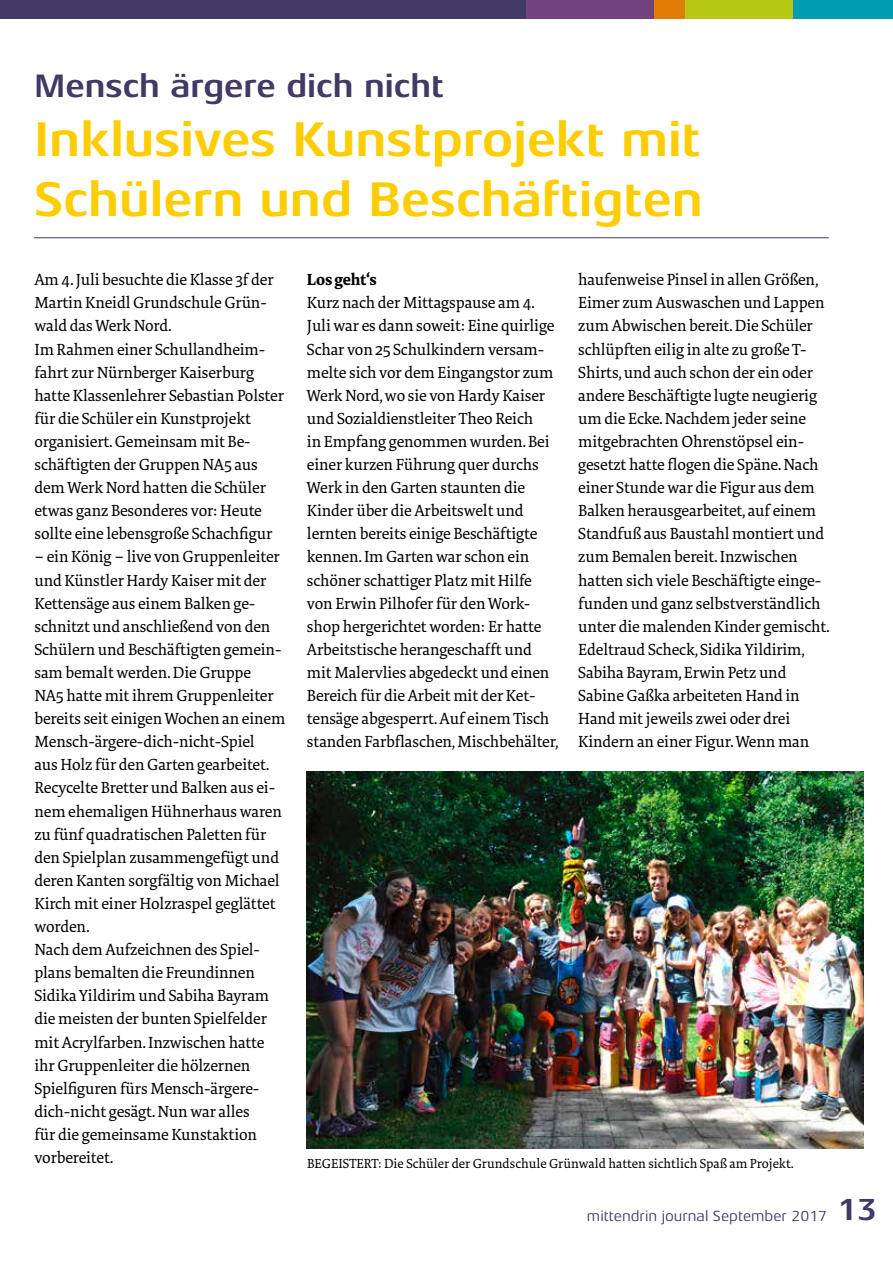
<style>
.page{position:relative;width:893px;height:1263px;background:#fff}
.page>*{position:absolute;margin:0;border:0;box-sizing:border-box;transform-origin:0 0}
.t1{font:700 49.5px/59.4px "Aeonis LT Pro";color:#fccd00}
.t2{font:700 33px "Aeonis LT Pro";color:#423964}
.t3{font:16.5px/23.1px "Tundra OT";letter-spacing:-.01em;color:#000}
.t4{font:700 16.5px "Tundra OT";letter-spacing:-.01em;color:#000}
.t5{font:15px "Aeonis LT Pro";color:#423964}
.t6{font:13.5px "Tundra OT";color:#000}
.s1{font-weight:700;font-size:31.5px;color:#423965}
</style>
<div class="page">
<div style="left:526px;top:0;width:128px;height:19px;background:#734380"></div>
<div style="left:654px;top:0;width:31px;height:19px;background:#e17c06"></div>
<div style="left:685px;top:0;width:108px;height:19px;background:#b4c814"></div>
<div style="left:793px;top:0;width:100px;height:19px;background:#009cb1"></div>
<div style="left:0;top:0;width:526px;height:19px;background:#423964"></div>
<hr style="left:34px;top:237px;width:795px;height:1px;background:#423965">
<img style="left:307px;top:771px;width:557px;height:377px">
<h2 class="t2" style="left:34px;top:68px;width:411px">Mensch ärgere dich nicht</h2>
<h1 class="t1" style="left:34px;top:110px;width:670px">Inklusives Kunstprojekt mit<br>Schülern und Beschäftigten</h1>
<p class="t3" style="left:34px;top:269px;width:251px">Am 4. Juli besuchte die Klasse 3f der<br>Martin Kneidl Grundschule Grün&shy;wald das Werk Nord.<br>Im Rahmen einer Schullandheim&shy;fahrt zur Nürnberger Kaiserburg hatte Klassenlehrer Sebastian Polster für die Schüler ein Kunstprojekt organisiert. Gemeinsam mit Be&shy;schäftigten der Gruppen NA5 aus dem Werk Nord hatten die Schüler etwas ganz Besonderes vor: Heute sollte eine lebensgroße Schachfigur</p>
<p class="t3" style="left:34px;top:546px;width:252px">– ein König – live von Gruppenleiter und Künstler Hardy Kaiser mit der<br>Kettensäge aus einem Balken ge&shy;schnitzt und anschließend von den<br>Schülern und Beschäftigten gemein&shy;sam bemalt werden. Die Gruppe<br>NA5 hatte mit ihrem Gruppenleiter bereits seit einigen Wochen an einem<br>Mensch-ärgere-dich-nicht-Spiel<br>aus Holz für den Garten gearbeitet.<br>Recycelte Bretter und Balken aus ei&shy;nem ehemaligen Hühnerhaus waren zu fünf quadratischen Paletten für den Spielplan zusammengefügt und deren Kanten sorgfältig von Michael<br>Kirch mit einer Holzraspel geglättet worden.<br>Nach dem Aufzeichnen des Spiel&shy;plans bemalten die Freundinnen<br>Sidika Yildirim und Sabiha Bayram die meisten der bunten Spielfelder mit Acrylfarben. Inzwischen hatte ihr Gruppenleiter die hölzernen<br>Spielfiguren fürs Mensch-ärgere&shy;dich-nicht gesägt. Nun war alles<br>für die gemeinsame Kunstaktion vorbereitet.</p>
<p class="t4" style="left:307px;top:270px;width:72px">Los geht‘s</p>
<p class="t3" style="left:307px;top:292px;width:253px">Kurz nach der Mittagspause am 4.<br>Juli war es dann soweit: Eine quirlige Schar von 25 Schulkindern versam&shy;melte sich vor dem Eingangstor zum Werk Nord, wo sie von Hardy Kaiser und Sozialdienstleiter Theo Reich<br>in Empfang genommen wurden. Bei einer kurzen Führung quer durchs Werk in den Garten staunten die Kinder über die Arbeitswelt und lernten bereits einige Beschäftigte kennen. Im Garten war schon ein schöner schattiger Platz mit Hilfe von Erwin Pilhofer für den Work&shy;shop hergerichtet worden: Er hatte Arbeitstische herangeschafft und mit Malervlies abgedeckt und einen Bereich für die Arbeit mit der Ket&shy;tensäge abgesperrt. Auf einem Tisch standen Farbflaschen, Mischbehälter,</p>
<p class="t3" style="left:578px;top:269px;width:253px">haufenweise Pinsel in allen Größen, Eimer zum Auswaschen und Lappen zum Abwischen bereit. Die Schüler schlüpften eilig in alte zu große T-Shirts, und auch schon der ein oder andere Beschäftigte lugte neugierig um die Ecke. Nachdem jeder seine mitgebrachten Ohrenstöpsel ein&shy;gesetzt hatte flogen die Späne. Nach einer Stunde war die Figur aus dem Balken herausgearbeitet, auf einem Standfuß aus Baustahl montiert und zum Bemalen bereit. Inzwischen hatten sich viele Beschäftigte einge&shy;funden und ganz selbstverständlich unter die malenden Kinder gemischt.<br>Edeltraud Scheck, Sidika Yildirim, Sabiha Bayram, Erwin Petz und Sabine Gaßka arbeiteten Hand in Hand mit jeweils zwei oder drei Kindern an einer Figur. Wenn man</p>
<p class="t6" style="left:307px;top:1156px;width:488px">BEGEISTERT: Die Schüler der Grundschule Grünwald hatten sichtlich Spaß am Projekt.</p>
<p class="t5" style="left:587px;top:1207px;width:291px">mittendrin journal September 2017 <span class="s1">13</span></p>
</div>
